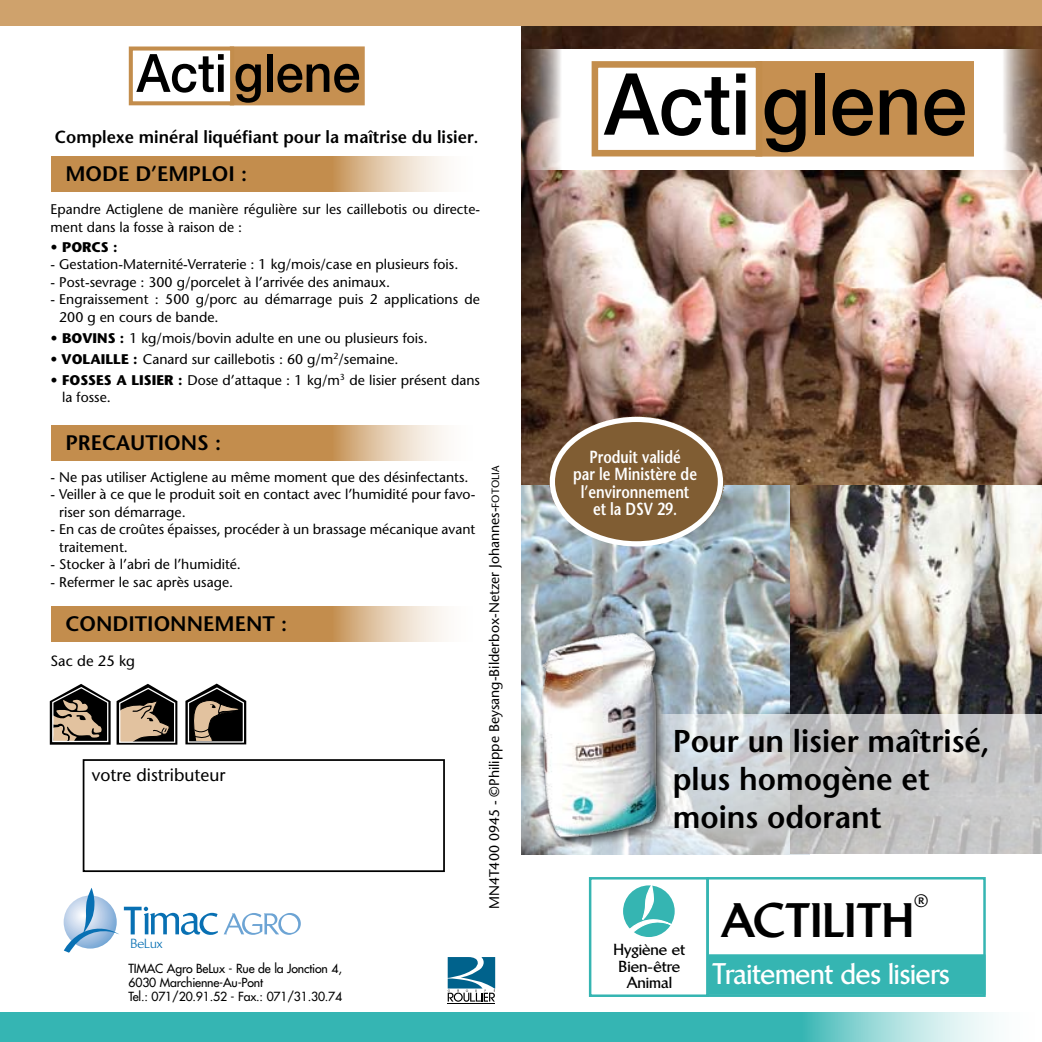
<style>
.page{position:relative;width:1042px;height:1042px;background:#fff}
.page>*{position:absolute;margin:0;border:0;box-sizing:border-box;transform-origin:0 0}
.t1{font:500 85.75px "Helvetica Neue";color:#000;scale:.95 1}
.t2{font:500 52.85px "Helvetica Neue";color:#000;scale:.95 1}
.t3{font:800 46.38px "Linotype Brewery";color:#000}
.t4{font:600 31.5px/37.8px "Stone Sans";color:#000;scale:.96 1}
.t5{font:700 28.7px "Linotype Brewery";letter-spacing:-.01em;color:#fff;scale:.94 1}
.t6{font:600 21px "Stone Sans";color:#000}
.t7{font:600 17.5px/17.5px "Stone Sans";color:#fff;text-align:center;scale:.8 1}
.t8{font:600 17.5px "Stone Sans";color:#000;scale:.96 1}
.t9{font:17.5px "Stone Sans";color:#000}
.t10{font:800 17.32px "Linotype Brewery";color:#000}
.t11{font:700 15.4px/16.8px "Linotype Brewery";color:#000;text-align:center}
.t12{font:14.88px "Stone Sans";color:#000}
.t13{font:14px/17.5px "Stone Sans";color:#000}
.t14{font:700 14px "Stone Sans";color:#000}
.t15{font:12.78px "Linotype Brewery";color:#0870b3}
.t16{font:12.25px/14px "Futura";letter-spacing:-.015em;color:#000}
.s1{font-size:16.62px}
.s2{font-weight:700}
.s3{font-size:10.5px}
</style>
<div class="page">
<img style="left:522px;top:26px;width:520px;height:459px">
<img style="left:521px;top:485px;width:269px;height:369px">
<img style="left:790px;top:485px;width:252px;height:229px">
<svg style="left:51px;top:156px;width:395px;height:36px;background:#cc9f6a"></svg>
<svg style="left:51px;top:425px;width:395px;height:36px;background:#cc9f6a"></svg>
<svg style="left:51px;top:606px;width:395px;height:36px;background:#cc9f6a"></svg>
<div style="left:707px;top:953px;width:279px;height:43px;background:#35b5b2"></div>
<div style="left:706px;top:952px;width:281px;height:45px;border:2px solid #fff"></div>
<div style="left:706px;top:877px;width:280px;height:120px;border:2px solid #35b5b2"></div>
<svg style="left:588px;top:877px;width:122px;height:120px"></svg>
<div style="left:0;top:0;width:1042px;height:26px;background:#cfa26c"></div>
<svg style="left:0;top:1012px;width:994px;height:30px;background:#4abcbb"></svg>
<svg style="left:522px;top:714px;width:520px;height:141px;background:#c5c6c6"></svg>
<svg style="left:448px;top:957px;width:47px;height:45px"></svg>
<hr style="left:448px;top:1003px;width:47px;height:1px;background:#000">
<div style="left:83px;top:759px;width:362px;height:113px;border:2px solid #000"></div>
<svg style="left:521px;top:50px;width:521px;height:120px"></svg>
<div style="left:758px;top:64px;width:212px;height:89px;background:#c69051"></div>
<div style="left:755px;top:61px;width:219px;height:96px;border:7px solid #c69051"></div>
<div style="left:595px;top:64px;width:164px;height:89px;background:#fff"></div>
<div style="left:591px;top:61px;width:171px;height:95px;border:7px solid #c38d4c"></div>
<div style="left:232px;top:49px;width:131px;height:54px;background:#c69051"></div>
<div style="left:230px;top:46px;width:135px;height:59px;border:4px solid #c69051"></div>
<div style="left:129px;top:46px;width:105px;height:59px;border:4px solid #c38d4c"></div>
<div style="left:537px;top:627px;width:179px;height:237px;background:#000;opacity:.75"></div>
<img style="left:543px;top:632px;width:117px;height:211px">
<svg style="left:50px;top:684px;width:61px;height:61px"></svg>
<svg style="left:117px;top:684px;width:60px;height:60px;background:#81766a"></svg>
<svg style="left:185px;top:683px;width:61px;height:61px"></svg>
<svg style="left:538px;top:405px;width:198px;height:152px;background:#886e50"></svg>
<div style="left:550px;top:417px;width:173px;height:129px;border:5px solid #fff;border-radius:50%"></div>
<svg style="left:64px;top:888px;width:154px;height:64px"></svg>
<svg style="left:224px;top:913px;width:77px;height:22px"></svg>
<h2 class="t2" style="left:137px;top:42px;width:237px">Actiglene</h2>
<p class="t8" style="left:55px;top:126px;width:442px">Complexe minéral liquéfiant pour la maîtrise du lisier<span class="s1">.</span></p>
<h3 class="t6" style="left:65px;top:160px;width:183px">Mode d’emploi :</h3>
<p class="t13" style="left:51px;top:201px;width:431px">Epandre Actiglene de manière régulière sur les caillebotis ou directe&shy;ment dans la fosse à raison de :</p>
<p class="t14" style="left:51px;top:238px;width:68px">• PORCS :</p>
<p class="t13" style="left:51px;top:256px;width:409px">- Gestation-Maternité-Verraterie : 1 kg/mois/case en plusieurs fois.</p>
<p class="t13" style="left:51px;top:273px;width:341px">- Post-sevrage : 300 g/porcelet à l’arrivée des animaux.</p>
<p class="t13" style="left:59px;top:291px;width:422px;text-indent:-9px">- Engraissement : 500 g/porc au démarrage puis 2 applications de<br>200 g en cours de bande.</p>
<p class="t13" style="left:51px;top:329px;width:379px"><span class="s2">• BOVINS :</span> 1 kg/mois/bovin adulte en une ou plusieurs fois.</p>
<p class="t13" style="left:51px;top:350px;width:349px">• <span class="s2">VOLAILLE :</span> Canard sur caillebotis : 60 g/m<sup>2</sup>/semaine.</p>
<p class="t13" style="left:62px;top:371px;width:419px;text-indent:-12px"><span class="s2">• FOSSES A LISIER :</span> Dose d’attaque : 1 kg/m<sup>3</sup> de lisier présent dans la fosse.</p>
<h3 class="t6" style="left:65px;top:430px;width:157px">PRECAUTIO NS :</h3>
<p class="t13" style="left:51px;top:468px;width:419px">- Ne pas utiliser Actiglene au même moment que des désinfectants.</p>
<p class="t13" style="left:59px;top:485px;width:417px;text-indent:-9px">- Veiller à ce que le produit soit en contact avec l’humidité pour favo&shy;riser son démarrage.</p>
<p class="t13" style="left:59px;top:520px;width:418px;text-indent:-9px">- En cas de croûtes épaisses, procéder à un brassage mécanique avant traitement.</p>
<p class="t13" style="left:51px;top:555px;width:192px">- Stocker à l’abri de l’humidité.</p>
<p class="t13" style="left:51px;top:573px;width:184px">- Refermer le sac après usage.</p>
<h3 class="t6" style="left:65px;top:611px;width:223px">CONDITIONNEMENT :</h3>
<p class="t12" style="left:51px;top:651px;width:86px">Sac de 25 kg</p>
<p class="t9" style="left:92px;top:764px;width:135px">votre distributeur</p>
<p class="t15" style="left:130px;top:936px;width:33px">BeLux</p>
<p class="t16" style="left:129px;top:961px;width:215px">TIMAC Agro BeLux - Rue de la Jonction 4,<br>6030 Marchienne-Au-Pont<br>Tel.: 071/20.91.52 - Fax.: 071/31.30.74</p>
<p class="t13" style="left:485px;top:909px;width:445px;rotate:-90deg">MN4T400 0945 - ©Philippe Beysang-Bilderbox-Netzer Johannes-<span class="s3">FOTOLIA</span></p>
<h1 class="t1" style="left:604px;top:53px;width:383px">Actiglene</h1>
<p class="t7" style="left:573px;top:448px;width:156px">Produit validé<br>par le Ministère de l’environnement et la DSV 29.</p>
<h3 class="t4" style="left:673px;top:722px;width:332px">Pour un lisier maîtrisé, plus homogène et moins odorant</h3>
<p class="t11" style="left:613px;top:941px;width:73px">Hygiène et<br>Bien-être<br>Animal</p>
<p class="t10" style="left:914px;top:890px;width:16px">®</p>
<h3 class="t3" style="left:721px;top:892px;width:194px">ACTILITH</h3>
<h3 class="t5" style="left:712px;top:957px;width:254px">Traitement des lisiers</h3>
</div>
